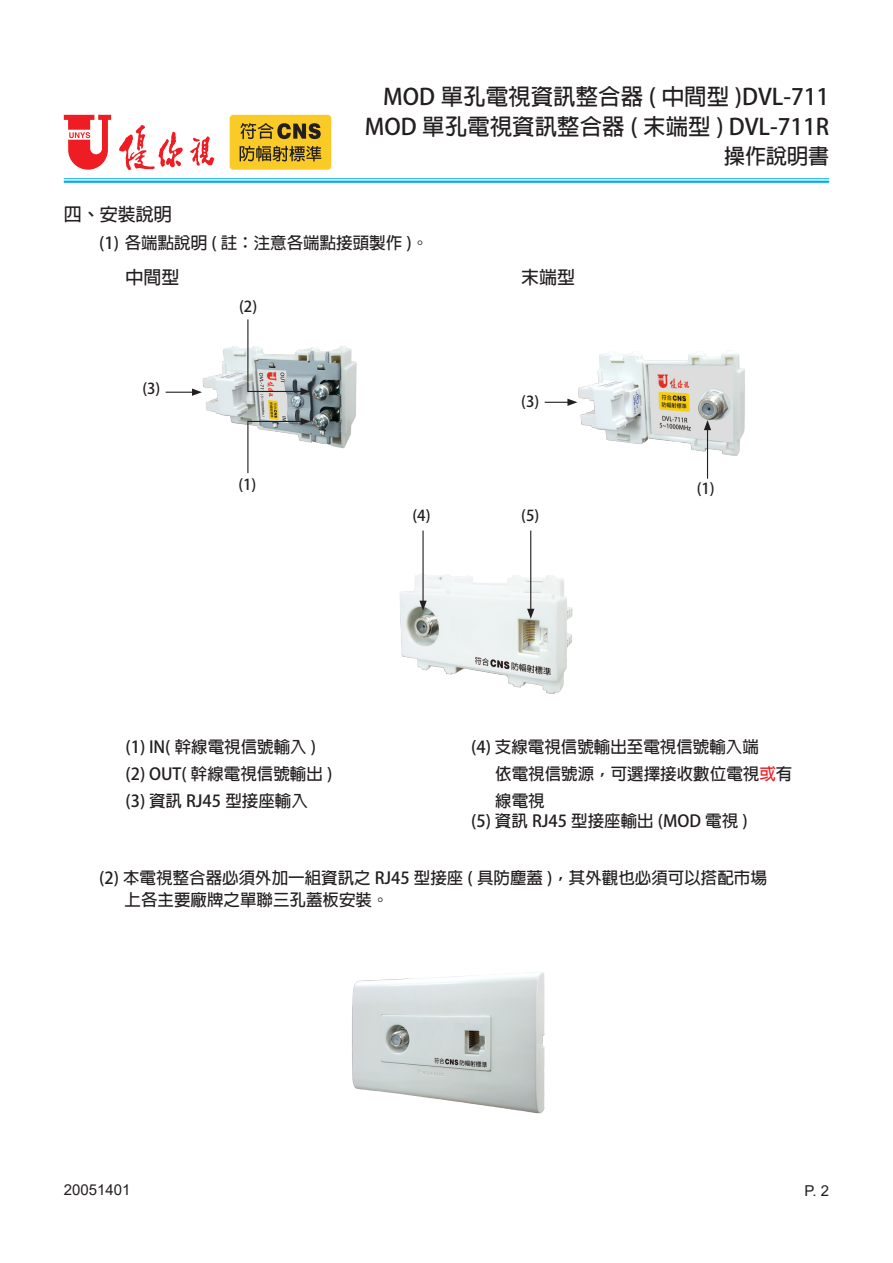
<style>
.page{position:relative;width:893px;height:1263px;background:#fff}
.page>*{position:absolute;margin:0;border:0;box-sizing:border-box;transform-origin:0 0}
.t1{font:700 22.5px/30px "Adobe Fan Heiti Std";color:#231f20;text-align:right}
.t2{font:700 21px "Adobe Fan Heiti Std";color:#231f20}
.t3{font:700 18px "Adobe Fan Heiti Std";color:#231f20}
.t4{font:700 16.5px/27px "Adobe Fan Heiti Std";color:#231f20}
.t5{font:700 15px "Adobe Fan Heiti Std";color:#231f20}
.t6{font:15px "Arial";color:#231f20}
.s1{color:#ee1d23}
</style>
<div class="page">
<hr style="left:64px;top:178px;width:765px;height:1px;background:#00aeef">
<hr style="left:64px;top:181px;width:765px;height:2px;background:#00aeef">
<svg style="left:119px;top:125px;width:64px;height:45px"></svg>
<svg style="left:190px;top:136px;width:25px;height:30px"></svg>
<svg style="left:64px;top:115px;width:47px;height:55px"></svg>
<div style="left:230px;top:115px;width:101px;height:55px;background:#faca27;border-radius:4px"></div>
<svg style="left:240px;top:123px;width:81px;height:16px"></svg>
<svg style="left:240px;top:146px;width:81px;height:15px"></svg>
<svg style="left:166px;top:391px;width:20px;height:2px"></svg>
<img style="left:186px;top:346px;width:171px;height:103px">
<svg style="left:247px;top:418px;width:63px;height:56px"></svg>
<svg style="left:247px;top:319px;width:63px;height:76px"></svg>
<svg style="left:545px;top:401px;width:19px;height:2px"></svg>
<img style="left:564px;top:351px;width:181px;height:115px">
<hr style="left:707px;top:428px;width:1px;height:51px;background:#231f20">
<svg style="left:704px;top:420px;width:7px;height:10px"></svg>
<img style="left:352px;top:972px;width:193px;height:142px">
<img style="left:400px;top:559px;width:173px;height:135px">
<hr style="left:422px;top:531px;width:2px;height:72px;background:#231f20">
<svg style="left:419px;top:601px;width:8px;height:10px"></svg>
<hr style="left:530px;top:531px;width:1px;height:80px;background:#231f20">
<svg style="left:527px;top:609px;width:7px;height:10px"></svg>
<p class="t3" style="left:64px;top:204px;width:109px">四、安裝說明</p>
<h1 class="t1" style="left:365px;top:82px;width:466px">MOD 單孔電視資訊整合器 ( 中間型 )DVL-711<br>MOD 單孔電視資訊整合器 ( 末端型 ) DVL-711R</h1>
<p class="t2" style="left:724px;top:143px;width:106px">操作說明書</p>
<p class="t4" style="left:99px;top:230px;width:330px">(1) 各端點說明 ( 註：注意各端點接頭製作 )。</p>
<p class="t3" style="left:125px;top:266px;width:55px">中間型</p>
<p class="t3" style="left:521px;top:266px;width:55px">末端型</p>
<p class="t5" style="left:142px;top:380px;width:20px">(3)</p>
<p class="t5" style="left:239px;top:297px;width:20px">(2)</p>
<p class="t5" style="left:238px;top:476px;width:20px">(1)</p>
<p class="t5" style="left:521px;top:393px;width:20px">(3)</p>
<p class="t5" style="left:412px;top:507px;width:20px">(4)</p>
<p class="t5" style="left:521px;top:507px;width:20px">(5)</p>
<p class="t5" style="left:697px;top:479px;width:20px">(1)</p>
<p class="t4" style="left:125px;top:734px;width:192px">(1) IN( 幹線電視信號輸入 )</p>
<p class="t4" style="left:125px;top:761px;width:208px">(2) OUT( 幹線電視信號輸出 )</p>
<p class="t4" style="left:125px;top:788px;width:184px">(3) 資訊 RJ45 型接座輸入</p>
<p class="t4" style="left:495px;top:734px;width:298px;text-indent:-24px">(4) 支線電視信號輸出至電視信號輸入端<br>依電視信號源，可選擇接收數位電視<span class="s1">或</span>有線電視</p>
<p class="t4" style="left:471px;top:808px;width:278px">(5) 資訊 RJ45 型接座輸出 (MOD 電視 )</p>
<p class="t4" style="left:125px;top:867px;width:644px;line-height:22.5px;text-indent:-26px">(2) 本電視整合器必須外加一組資訊之 RJ45 型接座 ( 具防塵蓋 )，其外觀也必須可以搭配市場上各主要廠牌之單聯三孔蓋板安裝。</p>
<p class="t6" style="left:64px;top:1179px;width:68px">20051401</p>
<p class="t6" style="left:804px;top:1181px;width:26px">P. 2</p>
</div>
